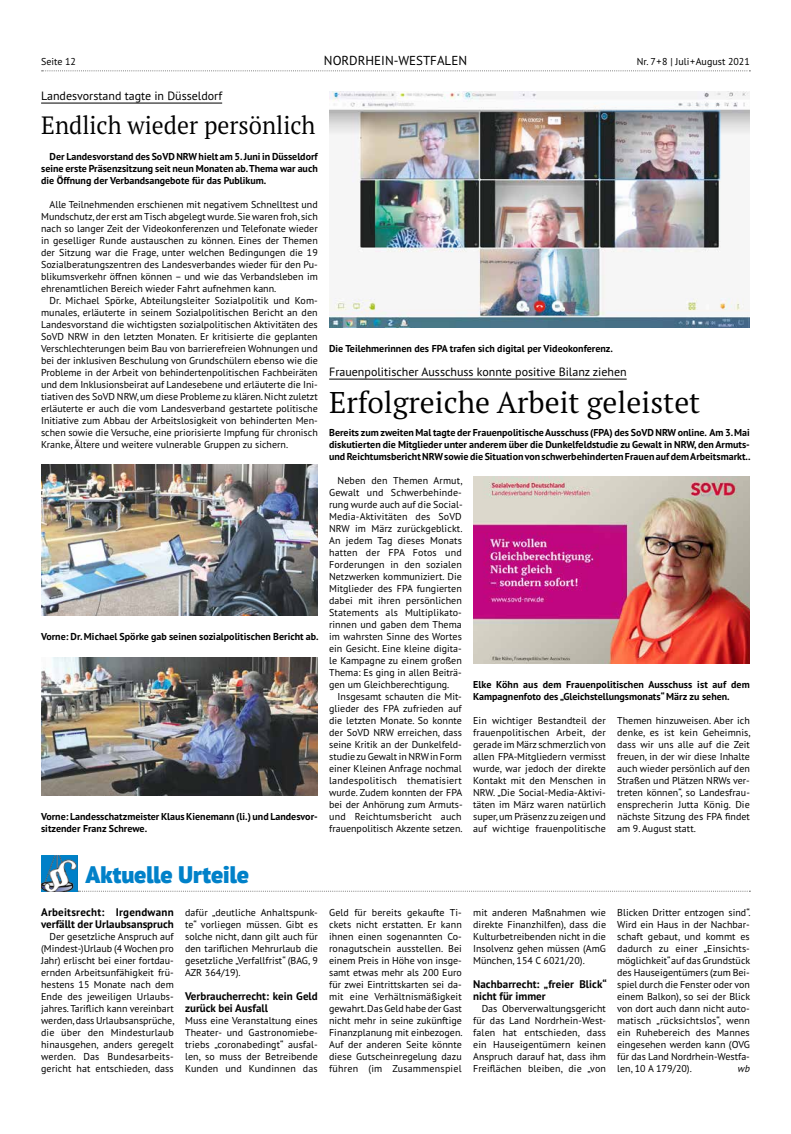
<style>
.page{position:relative;width:791px;height:1134px;background:#fff}
.page>*{position:absolute;margin:0;border:0;box-sizing:border-box;transform-origin:0 0}
.t1{font:30px "PT Serif Pro";color:#000}
.t2{font:25px "PT Serif Pro";color:#000;scale:.96 1}
.t3{font:900 24px "PT Sans Pro";color:#0081c9}
.t4{font:13px "PT Sans Pro";color:#000}
.t5{font:12px "PT Sans Pro";color:#000}
.t6{font:700 11px/12px "PT Sans Pro";color:#000}
.t7{font:10px/12px "PT Sans Pro";color:#000;text-align:justify}
.t8{font:700 10px/12px "PT Sans Pro";color:#000;text-align:justify}
.t9{font:italic 10px "PT Sans Pro";color:#000}
</style>
<div class="page">
<svg style="left:42px;top:70px;width:708px;height:1px"></svg>
<hr style="left:329px;top:379px;width:298px;height:1px;background:#000">
<img style="left:473px;top:477px;width:277px;height:187px">
<img style="left:329px;top:91px;width:421px;height:237px">
<hr style="left:41px;top:103px;width:181px;height:1px;background:#000">
<img style="left:41px;top:464px;width:277px;height:152px">
<img style="left:41px;top:657px;width:277px;height:138px">
<img style="left:41px;top:856px;width:36px;height:36px">
<svg style="left:78px;top:891px;width:672px;height:1px"></svg>
<p class="t7" style="left:41px;top:55px;width:36px">Seite 12</p>
<h3 class="t4" style="left:324px;top:52px;width:145px">NORDRHEIN-WESTFALEN</h3>
<p class="t7" style="left:637px;top:55px;width:114px">Nr. 7 + 8 | Juli + August 2021</p>
<p class="t5" style="left:41px;top:88px;width:183px">Landesvorstand tagte in Düsseldorf</p>
<h2 class="t2" style="left:41px;top:109px;width:287px">Endlich wieder persönlich</h2>
<p class="t8" style="left:41px;top:150px;width:278px;text-indent:8px">Der Landesvorstand des SoVD NRW hielt am 5. Juni in Düsseldorf seine erste Präsenzsitzung seit neun Monaten ab. Thema war auch die Öffnung der Verbandsangebote für das Publikum.</p>
<p class="t7" style="left:41px;top:198px;width:278px;text-indent:8px">Alle Teilnehmenden erschienen mit negativem Schnelltest und Mundschutz, der erst am Tisch abgelegt wurde. Sie waren froh, sich nach so langer Zeit der Videokonferenzen und Telefonate wieder in geselliger Runde austauschen zu können. Eines der Themen der Sitzung war die Frage, unter welchen Bedingungen die 19<br>Sozialberatungszentren des Landesverbandes wieder für den Pu&shy;blikumsverkehr öffnen können – und wie das Verbandsleben im ehrenamtlichen Bereich wieder Fahrt aufnehmen kann.</p>
<p class="t7" style="left:41px;top:294px;width:278px;text-indent:8px">Dr. Michael Spörke, Abteilungsleiter Sozialpolitik und Kom&shy;munales, erläuterte in seinem Sozialpolitischen Bericht an den Landesvorstand die wichtigsten sozialpolitischen Aktivitäten des SoVD NRW in den letzten Monaten. Er kritisierte die geplanten Verschlechterungen beim Bau von barrierefreien Wohnungen und bei der inklusiven Beschulung von Grundschülern ebenso wie die Probleme in der Arbeit von behindertenpolitischen Fachbeiräten und dem Inklusionsbeirat auf Landesebene und erläuterte die Ini&shy;tiativen des SoVD NRW, um diese Probleme zu klären. Nicht zuletzt erläuterte er auch die vom Landesverband gestartete politische Initiative zum Abbau der Arbeitslosigkeit von behinderten Men&shy;schen sowie die Versuche, eine priorisierte Impfung für chronisch Kranke, Ältere und weitere vulnerable Gruppen zu sichern.</p>
<p class="t8" style="left:41px;top:630px;width:279px">Vorne: Dr. Michael Spörke gab seinen sozialpolitischen Bericht ab.</p>
<p class="t8" style="left:41px;top:810px;width:278px">Vorne: Landesschatzmeister Klaus Kienemann (li.) und Landesvor&shy;sitzender Franz Schrewe.</p>
<p class="t8" style="left:329px;top:342px;width:285px">Die Teilehmerinnen des FPA trafen sich digital per Videokonferenz.</p>
<p class="t5" style="left:329px;top:364px;width:299px">Frauenpolitischer Ausschuss konnte positive Bilanz ziehen</p>
<h1 class="t1" style="left:329px;top:382px;width:373px">Erfolgreiche Arbeit geleistet</h1>
<p class="t8" style="left:329px;top:426px;width:423px">Bereits zum zweiten Mal tagte der Frauenpolitische Ausschuss (FPA) des SoVD NRW online. Am 3. Mai diskutierten die Mitglieder unter anderem über die Dunkelfeldstudie zu Gewalt in NRW, den Armuts&shy;und Reichtumsbericht NRW sowie die Situation von schwerbehinderten Frauen auf dem Arbeitsmarkt..</p>
<p class="t7" style="left:329px;top:474px;width:135px;text-indent:8px">Neben den Themen Armut, Gewalt und Schwerbehinde&shy;rung wurde auch auf die Social-Media-Aktivitäten des SoVD NRW im März zurückgeblickt.<br>An jedem Tag dieses Monats hatten der FPA Fotos und Forderungen in den sozialen Netzwerken kommuniziert. Die Mitglieder des FPA fungierten dabei mit ihren persönlichen Statements als Multiplikato&shy;rinnen und gaben dem Thema im wahrsten Sinne des Wortes ein Gesicht. Eine kleine digita&shy;le Kampagne zu einem großen Thema: Es ging in allen Beiträ&shy;gen um Gleichberechtigung.</p>
<p class="t7" style="left:329px;top:690px;width:135px;text-indent:8px">Insgesamt schauten die Mit&shy;glieder des FPA zufrieden auf die letzten Monate. So konnte der SoVD NRW erreichen, dass seine Kritik an der Dunkelfeld&shy;studie zu Gewalt in NRW in Form einer Kleinen Anfrage nochmal landespolitisch thematisiert wurde. Zudem konnten der FPA bei der Anhörung zum Armuts&shy;und Reichtumsbericht auch frauenpolitisch Akzente setzen.</p>
<p class="t8" style="left:473px;top:678px;width:278px">Elke Köhn aus dem Frauenpolitischen Ausschuss ist auf dem<br>Kampagnenfoto des „Gleichstellungsmonats“ März zu sehen.</p>
<p class="t7" style="left:473px;top:714px;width:134px">Ein wichtiger Bestandteil der frauenpolitischen Arbeit, der gerade im März schmerzlich von allen FPA-Mitgliedern vermisst wurde, war jedoch der direkte Kontakt mit den Menschen in NRW. „Die Social-Media-Aktivi&shy;täten im März waren natürlich super, um Präsenz zu zeigen und auf wichtige frauenpolitische</p>
<p class="t7" style="left:617px;top:714px;width:135px">Themen hinzuweisen. Aber ich denke, es ist kein Geheimnis, dass wir uns alle auf die Zeit freuen, in der wir diese Inhalte auch wieder persönlich auf den Straßen und Plätzen NRWs ver&shy;treten können“, so Landesfrau&shy;ensprecherin Jutta König. Die nächste Sitzung des FPA findet am 9. August statt.</p>
<h3 class="t3" style="left:86px;top:858px;width:165px">Aktuelle Urteile</h3>
<p class="t6" style="left:41px;top:906px;width:134px">Arbeitsrecht: Irgendwann verfällt der Urlaubsanspruch</p>
<p class="t7" style="left:41px;top:930px;width:135px;text-indent:8px">Der gesetzliche Anspruch auf (Mindest-)Urlaub (4 Wochen pro Jahr) erlischt bei einer fortdau&shy;ernden Arbeitsunfähigkeit frü&shy;hestens 15 Monate nach dem Ende des jeweiligen Urlaubs&shy;jahres. Tariflich kann vereinbart werden, dass Urlaubsansprüche, die über den Mindesturlaub hinausgehen, anders geregelt werden. Das Bundesarbeits&shy;gericht hat entschieden, dass</p>
<p class="t7" style="left:185px;top:906px;width:134px">dafür „deutliche Anhaltspunk&shy;te“ vorliegen müssen. Gibt es solche nicht, dann gilt auch für den tariflichen Mehrurlaub die gesetzliche „Verfallfrist“ (BAG, 9<br>AZR 364/19).</p>
<p class="t6" style="left:185px;top:990px;width:134px">Verbraucherrecht: kein Geld zurück bei Ausfall</p>
<p class="t7" style="left:185px;top:1014px;width:134px">Muss eine Veranstaltung eines Theater- und Gastronomiebe&shy;triebs „coronabedingt“ ausfal&shy;len, so muss der Betreibende Kunden und Kundinnen das</p>
<p class="t7" style="left:329px;top:906px;width:135px">Geld für bereits gekaufte Ti&shy;ckets nicht erstatten. Er kann ihnen einen sogenannten Co&shy;ronagutschein ausstellen. Bei einem Preis in Höhe von insge&shy;samt etwas mehr als 200 Euro für zwei Eintrittskarten sei da&shy;mit eine Verhältnismäßigkeit gewahrt. Das Geld habe der Gast nicht mehr in seine zukünftige Finanzplanung mit einbezogen.<br>Auf der anderen Seite könnte diese Gutscheinregelung dazu führen (im Zusammenspiel</p>
<p class="t7" style="left:473px;top:906px;width:134px">mit anderen Maßnahmen wie direkte Finanzhilfen), dass die Kulturbetreibenden nicht in die Insolvenz gehen müssen (AmG München, 154 C 6021/20).</p>
<p class="t6" style="left:473px;top:978px;width:135px">Nachbarrecht: „freier Blick“ nicht für immer</p>
<p class="t7" style="left:473px;top:1002px;width:134px;text-indent:8px">Das Oberverwaltungsgericht für das Land Nordrhein-West&shy;falen hat entschieden, dass ein Hauseigentümern keinen Anspruch darauf hat, dass ihm Freiflächen bleiben, die „von</p>
<p class="t7" style="left:617px;top:906px;width:135px">Blicken Dritter entzogen sind“.<br>Wird ein Haus in der Nachbar&shy;schaft gebaut, und kommt es dadurch zu einer „Einsichts&shy;möglichkeit“ auf das Grundstück des Hauseigentümers (zum Bei&shy;spiel durch die Fenster oder von einem Balkon), so sei der Blick von dort auch dann nicht auto&shy;matisch „rücksichtslos“, wenn ein Ruhebereich des Mannes eingesehen werden kann (OVG für das Land Nordrhein-Westfa&shy;len, 10 A 179/20).</p>
<p class="t9" style="left:738px;top:1062px;width:14px">wb</p>
</div>
